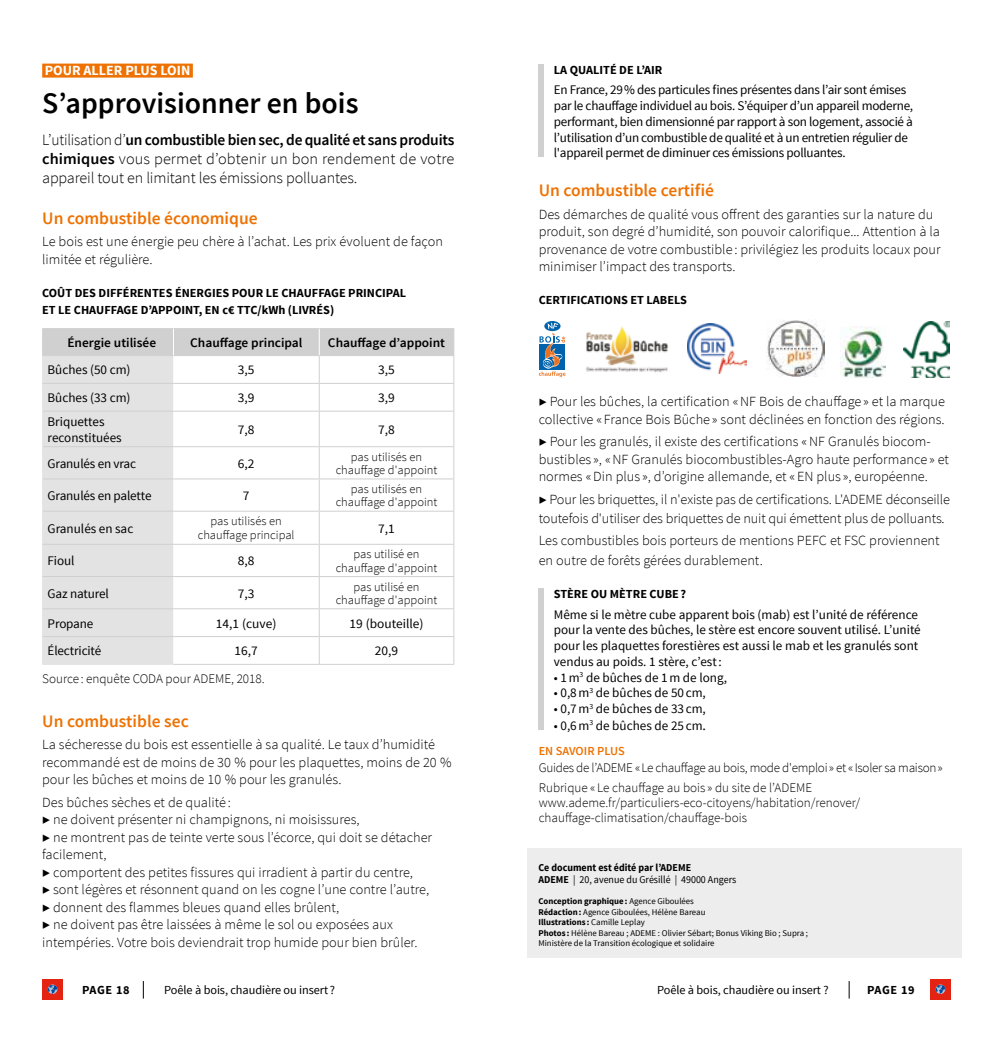
<style>
.page{position:relative;width:993px;height:1042px;background:#fff}
.page>*{position:absolute;margin:0;border:0;box-sizing:border-box;transform-origin:0 0}
.t1{font:600 29.75px "Source Sans Pro";color:#000}
.t2{font:600 17.5px "Source Sans Pro";color:#ee7203}
.t3{font:300 15.75px/19.2px "Source Sans Pro";letter-spacing:-.01em;color:#000;text-align:justify}
.t4{font:300 14px/17.5px "Source Sans Pro";color:#000}
.t5{font:700 14px "Source Sans Pro";color:#fff}
.t6{font:13.12px/15.8px "Source Sans Pro";letter-spacing:-.01em;color:#000}
.t7{font:300 13.12px/14.9px "Source Sans Pro";color:#000}
.t8{font:300 13.12px/19.8px "Source Sans Pro";letter-spacing:-.02em;color:#000}
.t9{font:600 13.12px "Source Sans Pro";color:#000}
.t10{font:700 12.25px/16.6px "Source Sans Pro";color:#000}
.t11{font:300 12.25px/13.1px "Source Sans Pro";color:#000;text-align:center}
.t12{font:12.25px "Source Sans Pro";letter-spacing:-.005em;color:#000}
.t13{font:600 12.25px "Source Sans Pro";color:#ee7203}
.t14{font:700 10.5px/12.6px "Source Sans Pro";color:#000;scale:.95 1}
.t15{font:8.75px/10.5px "Source Sans Pro";color:#000}
.s1{font-weight:600}
.s2{font-size:14px}
.s3{font-weight:400}
.s4{font-weight:700}
</style>
<div class="page">
<svg style="left:143px;top:981px;width:1px;height:17px"></svg>
<div style="left:42px;top:979px;width:21px;height:21px;background:#e42313"></div>
<svg style="left:48px;top:984px;width:9px;height:10px"></svg>
<svg style="left:848px;top:981px;width:1px;height:17px"></svg>
<div style="left:929px;top:979px;width:21px;height:21px;background:#e42313"></div>
<svg style="left:935px;top:984px;width:9px;height:10px"></svg>
<div style="left:527px;top:848px;width:434px;height:110px;background:#ededed"></div>
<div style="left:538px;top:64px;width:5px;height:93px;background:#d0d0d0"></div>
<img style="left:687px;top:323px;width:59px;height:51px">
<img style="left:903px;top:321px;width:46px;height:56px">
<svg style="left:544px;top:321px;width:16px;height:10px"></svg>
<svg style="left:538px;top:323px;width:27px;height:54px"></svg>
<img style="left:585px;top:326px;width:83px;height:47px">
<img style="left:840px;top:326px;width:45px;height:51px">
<img style="left:766px;top:320px;width:58px;height:56px">
<div style="left:538px;top:589px;width:5px;height:141px;background:#d0d0d0"></div>
<div style="left:42px;top:64px;width:151px;height:14px;background:#ee7203"></div>
<hr style="left:42px;top:328px;width:131px;height:1px;background:#d0d0d0">
<hr style="left:173px;top:328px;width:146px;height:1px;background:#d0d0d0">
<hr style="left:319px;top:328px;width:135px;height:1px;background:#d0d0d0">
<hr style="left:173px;top:664px;width:146px;height:1px;background:#d0d0d0">
<hr style="left:319px;top:664px;width:135px;height:1px;background:#d0d0d0">
<hr style="left:42px;top:664px;width:131px;height:1px;background:#e3e3e3">
<svg style="left:42px;top:329px;width:412px;height:335px"></svg>
<p class="t5" style="left:45px;top:61px;width:147px">POUR ALLER PLUS LOIN</p>
<h1 class="t1" style="left:42px;top:84px;width:318px">S’approvisionner en bois</h1>
<p class="t3" style="left:42px;top:130px;width:413px">L’utilisation d’<span class="s1">un combustible bien sec, de qualité et sans produits chimiques</span> vous permet d’obtenir un bon rendement de votre appareil tout en limitant les émissions polluantes.</p>
<p class="t2" style="left:42px;top:207px;width:217px">Un combustible économique</p>
<p class="t4" style="left:42px;top:233px;width:402px">Le bois est une énergie peu chère à l’achat. Les prix évoluent de façon limitée et régulière.</p>
<p class="t10" style="left:42px;top:285px;width:365px">COÛT DES DIFFÉRENTES ÉNERGIES POUR LE CHAUFFAGE PRINCIPAL<br>ET LE CHAUFFAGE D’APPOINT, EN c€ TTC/kWh (LIVRÉS)</p>
<p class="t9" style="left:67px;top:334px;width:90px">Énergie utilisée</p>
<p class="t9" style="left:190px;top:334px;width:114px">Chauffage principal</p>
<p class="t9" style="left:328px;top:334px;width:119px">Chauffage d’appoint</p>
<p class="t6" style="left:48px;top:362px;width:84px">Bûches (50 cm)</p>
<p class="t6" style="left:238px;top:362px;width:18px">3,5</p>
<p class="t6" style="left:378px;top:362px;width:18px">3,5</p>
<p class="t6" style="left:48px;top:390px;width:84px">Bûches (33 cm)</p>
<p class="t6" style="left:238px;top:390px;width:18px">3,9</p>
<p class="t6" style="left:378px;top:390px;width:18px">3,9</p>
<p class="t6" style="left:48px;top:414px;width:76px">Briquettes reconstituées</p>
<p class="t6" style="left:238px;top:422px;width:18px">7,8</p>
<p class="t6" style="left:378px;top:422px;width:18px">7,8</p>
<p class="t6" style="left:48px;top:456px;width:90px">Granulés en vrac</p>
<p class="t6" style="left:238px;top:456px;width:18px">6,2</p>
<p class="t11" style="left:335px;top:450px;width:103px">pas utilisés en chauffage d'appoint</p>
<p class="t6" style="left:48px;top:488px;width:105px">Granulés en palette</p>
<p class="t6" style="left:243px;top:488px;width:8px">7</p>
<p class="t11" style="left:335px;top:482px;width:103px">pas utilisés en chauffage d'appoint</p>
<p class="t6" style="left:48px;top:521px;width:87px">Granulés en sac</p>
<p class="t11" style="left:198px;top:514px;width:98px;line-height:14px">pas utilisés en chauffage principal</p>
<p class="t6" style="left:378px;top:521px;width:18px">7,1</p>
<p class="t6" style="left:48px;top:553px;width:28px">Fioul</p>
<p class="t6" style="left:238px;top:553px;width:18px">8,8</p>
<p class="t11" style="left:335px;top:548px;width:103px">pas utilisé en chauffage d'appoint</p>
<p class="t6" style="left:48px;top:585px;width:63px">Gaz naturel</p>
<p class="t6" style="left:238px;top:585px;width:18px">7,3</p>
<p class="t11" style="left:335px;top:580px;width:103px">pas utilisé en chauffage d'appoint</p>
<p class="t6" style="left:48px;top:615px;width:47px">Propane</p>
<p class="t6" style="left:216px;top:615px;width:62px">14,1 (cuve)</p>
<p class="t6" style="left:349px;top:615px;width:76px">19 (bouteille)</p>
<p class="t6" style="left:48px;top:643px;width:55px">Électricité</p>
<p class="t6" style="left:234px;top:643px;width:25px">16,7</p>
<p class="t6" style="left:375px;top:643px;width:25px">20,9</p>
<p class="t7" style="left:42px;top:671px;width:224px">Source : enquête CODA pour ADEME, 2018.</p>
<p class="t2" style="left:42px;top:710px;width:148px">Un combustible sec</p>
<p class="t4" style="left:42px;top:736px;width:411px">La sécheresse du bois est essentielle à sa qualité. Le taux d’humidité recommandé est de moins de 30 % pour les plaquettes, moins de 20 % pour les bûches et moins de 10 % pour les granulés.</p>
<p class="t4" style="left:42px;top:793px;width:391px">Des bûches sèches et de qualité :<br>▶ ne doivent présenter ni champignons, ni moisissures,<br>▶ ne montrent pas de teinte verte sous l’écorce, qui doit se détacher facilement,<br>▶ comportent des petites fissures qui irradient à partir du centre,<br>▶ sont légères et résonnent quand on les cogne l’une contre l’autre, ▶ donnent des flammes bleues quand elles brûlent,<br>▶ ne doivent pas être laissées à même le sol ou exposées aux intempéries. Votre bois deviendrait trop humide pour bien brûler.</p>
<p class="t10" style="left:553px;top:62px;width:110px">LA QUALITÉ DE L’AIR</p>
<p class="t6" style="left:553px;top:82px;width:361px">En France, 29% des particules fines présentes dans l’air sont émises par le chauffage individuel au bois. S’équiper d’un appareil moderne, performant, bien dimensionné par rapport à son logement, associé à l’utilisation d’un combustible de qualité et à un entretien régulier de l'appareil permet de diminuer ces émissions polluantes.</p>
<p class="t2" style="left:538px;top:179px;width:177px">Un combustible certifié</p>
<p class="t4" style="left:538px;top:205px;width:403px">Des démarches de qualité vous offrent des garanties sur la nature du produit, son degré d’humidité, son pouvoir calorifique... Attention à la provenance de votre combustible : privilégiez les produits locaux pour minimiser l’impact des transports.</p>
<p class="t10" style="left:538px;top:292px;width:150px">CERTIFICATIONS ET LABELS</p>
<p class="t4" style="left:538px;top:393px;width:407px">▶ Pour les bûches, la certification «NF Bois de chauffage » et la marque collective « France Bois Bûche » sont déclinées en fonction des régions.</p>
<p class="t4" style="left:538px;top:433px;width:411px">▶ Pour les granulés, il existe des certifications «NF Granulés biocom&shy;bustibles », «NF Granulés biocombustibles-Agro haute performance » et normes «Din plus », d’origine allemande, et «EN plus », européenne.</p>
<p class="t4" style="left:538px;top:489px;width:412px;line-height:19.2px">▶ Pour les briquettes, il n'existe pas de certifications. L'ADEME déconseille toutefois d'utiliser des briquettes de nuit qui émettent plus de polluants.</p>
<p class="t4" style="left:538px;top:531px;width:402px;line-height:19.2px">Les combustibles bois porteurs de mentions PEFC et FSC proviennent en outre de forêts gérées durablement.</p>
<p class="t10" style="left:553px;top:586px;width:134px">STÈRE OU MÈTRE CUBE?</p>
<p class="t6" style="left:553px;top:607px;width:368px">Même si le mètre cube apparent bois (mab) est l’unité de référence pour la vente des bûches, le stère est encore souvent utilisé. L’unité pour les plaquettes forestières est aussi le mab et les granulés sont vendus au poids. 1 stère, c’est:</p>
<p class="t6" style="left:553px;top:670px;width:174px">• 1m<sup>3</sup> de bûches de 1m de long,</p>
<p class="t6" style="left:553px;top:685px;width:153px">• 0,8m<sup>3</sup> de bûches de 50 cm,</p>
<p class="t6" style="left:553px;top:701px;width:153px">• 0,7m<sup>3</sup> de bûches de 33 cm,</p>
<p class="t6" style="left:553px;top:718px;width:154px">• 0,6m<sup>3</sup> de bûches de 25 cm<span class="s2">.</span></p>
<p class="t13" style="left:538px;top:743px;width:88px">EN SAVOIR PLUS</p>
<p class="t8" style="left:538px;top:758px;width:405px">Guides de l’ADEME «Le chauffage au bois, mode d'emploi» et «Isoler sa maison»<br>Rubrique « Le chauffage au bois » du site de l’ADEME</p>
<p class="t7" style="left:538px;top:795px;width:323px">www.ademe.fr/particuliers-eco-citoyens/habitation/renover/ chauffage-climatisation/chauffage-bois</p>
<p class="t14" style="left:538px;top:861px;width:210px">Ce document est édité par l’ADEME<br>ADEME <span class="s3">| 20, avenue du Grésillé | 49000 Angers</span></p>
<p class="t15" style="left:538px;top:896px;width:271px"><span class="s4">Conception graphique:</span> Agence Giboulées<br><span class="s4">Rédaction:</span> Agence Giboulées, Hélène Bareau<br><span class="s4">Illustrations :</span> Camille Leplay<br><span class="s4">Photos :</span> Hélène Bareau ; ADEME : Olivier Sébart; Bonus Viking Bio ; Supra ; Ministère de la Transition écologique et solidaire</p>
<p class="t10" style="left:82px;top:981px;width:49px">PAGE 18</p>
<p class="t12" style="left:164px;top:982px;width:172px">Poêle à bois, chaudière ou insert ?</p>
<p class="t12" style="left:657px;top:982px;width:173px">Poêle à bois, chaudière ou insert ?</p>
<p class="t10" style="left:866px;top:981px;width:49px">PAGE 19</p>
</div>
